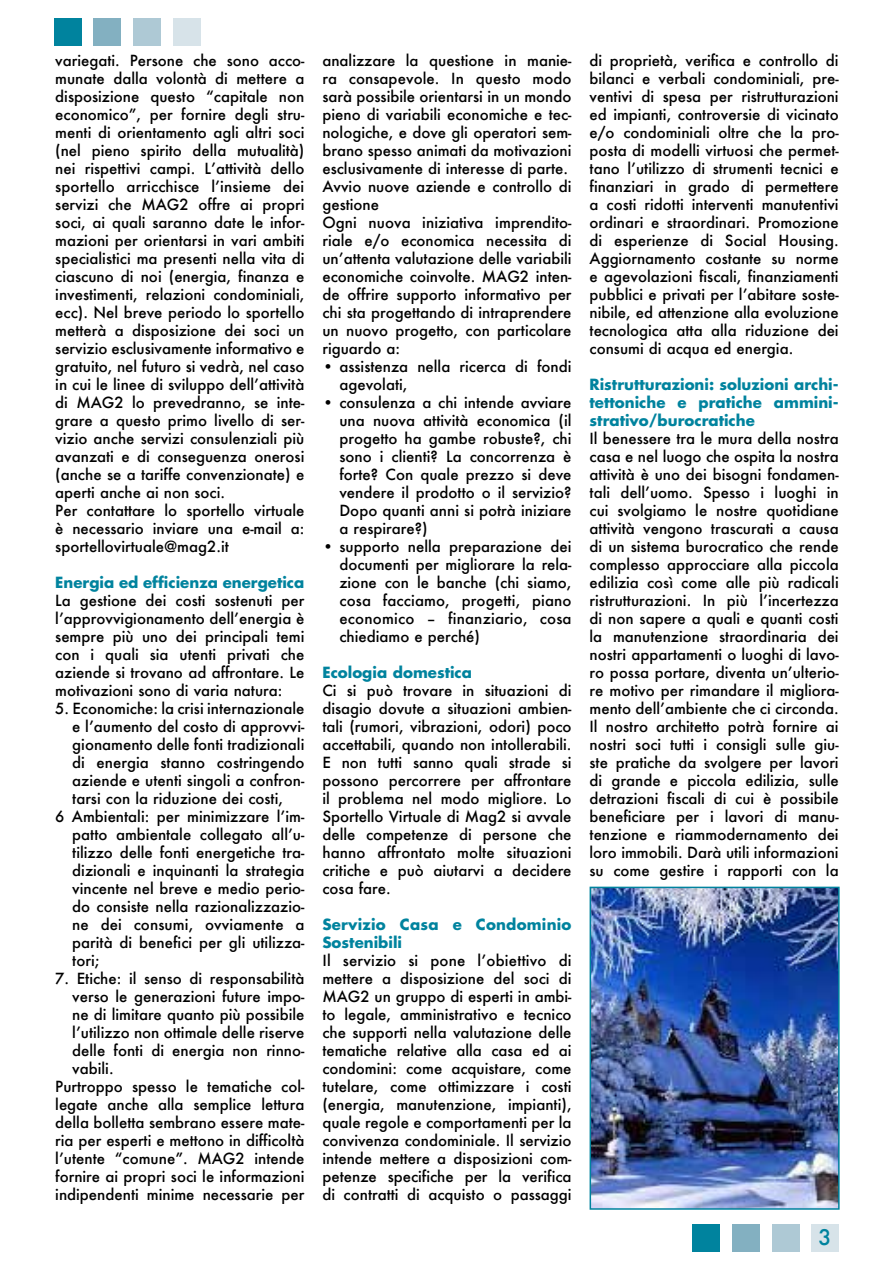
<style>
.page{position:relative;width:893px;height:1263px;background:#fff}
.page>*{position:absolute;margin:0;border:0;box-sizing:border-box;transform-origin:0 0}
.t1{font:500 21px "Futura";color:#00839e}
.t2{font:500 15px/18px "Futura";color:#000;text-align:justify}
.t3{font:700 15px/18px "Futura";color:#00839e}
</style>
<div class="page">
<div style="left:54px;top:18px;width:27px;height:27px;background:#00839e"></div>
<div style="left:94px;top:18px;width:27px;height:27px;background:#83b0c1"></div>
<div style="left:134px;top:18px;width:27px;height:27px;background:#aec9d5"></div>
<div style="left:173px;top:18px;width:27px;height:27px;background:#d7e3e9"></div>
<div style="left:692px;top:1225px;width:27px;height:27px;background:#00839e"></div>
<div style="left:732px;top:1225px;width:27px;height:27px;background:#83b0c1"></div>
<div style="left:772px;top:1225px;width:27px;height:27px;background:#aec9d5"></div>
<div style="left:812px;top:1225px;width:27px;height:27px;background:#d7e3e9"></div>
<img style="left:593px;top:890px;width:244px;height:317px">
<div style="left:590px;top:887px;width:250px;height:323px;border:2px solid #00839e"></div>
<p class="t2" style="left:55px;top:51px;width:251px;text-align:left">variegati. Persone che sono acco&shy;munate dalla volontà di mettere a disposizione questo “capitale non economico”, per fornire degli stru&shy;menti di orientamento agli altri soci (nel pieno spirito della mutualità) nei rispettivi campi. L’attività dello sportello arricchisce l’insieme dei servizi che MAG2 offre ai propri soci, ai quali saranno date le infor&shy;mazioni per orientarsi in vari ambiti specialistici ma presenti nella vita di ciascuno di noi (energia, finanza e investimenti, relazioni condominiali, ecc). Nel breve periodo lo sportello metterà a disposizione dei soci un servizio esclusivamente informativo e gratuito, nel futuro si vedrà, nel caso in cui le linee di sviluppo dell’attività di MAG2 lo prevedranno, se inte&shy;grare a questo primo livello di ser&shy;vizio anche servizi consulenziali più avanzati e di conseguenza onerosi (anche se a tariffe convenzionate) e aperti anche ai non soci.<br>Per contattare lo sportello virtuale è necessario inviare una e-mail a: sportellovirtuale@mag2.it</p>
<p class="t3" style="left:55px;top:573px;width:251px">Energia ed efficienza energetica</p>
<p class="t2" style="left:55px;top:591px;width:251px">La gestione dei costi sostenuti per l’approvvigionamento dell’energia è sempre più uno dei principali temi con i quali sia utenti privati che aziende si trovano ad affrontare. Le motivazioni sono di varia natura:</p>
<p class="t2" style="left:55px;top:699px;width:251px">5. Economiche: la crisi internazionale</p>
<p class="t2" style="left:72px;top:717px;width:234px">e l’aumento del costo di approvvi-</p>
<p class="t2" style="left:72px;top:735px;width:234px">gionamento delle fonti tradizionali</p>
<p class="t2" style="left:72px;top:753px;width:234px">di energia stanno costringendo</p>
<p class="t2" style="left:72px;top:771px;width:234px">aziende e utenti singoli a confron-</p>
<p class="t2" style="left:72px;top:789px;width:212px">tarsi con la riduzione dei costi,</p>
<p class="t2" style="left:55px;top:807px;width:251px">6 Ambientali: per minimizzare l’im-</p>
<p class="t2" style="left:72px;top:825px;width:234px">patto ambientale collegato all’u-</p>
<p class="t2" style="left:72px;top:843px;width:234px">tilizzo delle fonti energetiche tra-</p>
<p class="t2" style="left:72px;top:861px;width:234px">dizionali e inquinanti la strategia</p>
<p class="t2" style="left:72px;top:879px;width:234px">vincente nel breve e medio perio-</p>
<p class="t2" style="left:72px;top:897px;width:234px">do consiste nella razionalizzazio-</p>
<p class="t2" style="left:72px;top:915px;width:234px">ne dei consumi, ovviamente a</p>
<p class="t2" style="left:72px;top:933px;width:234px">parità di benefici per gli utilizza-</p>
<p class="t2" style="left:72px;top:951px;width:29px">tori;</p>
<p class="t2" style="left:55px;top:969px;width:251px">7. Etiche: il senso di responsabilità</p>
<p class="t2" style="left:72px;top:987px;width:234px">verso le generazioni future impo-</p>
<p class="t2" style="left:72px;top:1005px;width:234px">ne di limitare quanto più possibile</p>
<p class="t2" style="left:72px;top:1023px;width:234px">l’utilizzo non ottimale delle riserve</p>
<p class="t2" style="left:72px;top:1041px;width:234px">delle fonti di energia non rinno-</p>
<p class="t2" style="left:72px;top:1059px;width:43px">vabili.</p>
<p class="t2" style="left:55px;top:1077px;width:251px">Purtroppo spesso le tematiche col-</p>
<p class="t2" style="left:55px;top:1095px;width:251px">legate anche alla semplice lettura</p>
<p class="t2" style="left:55px;top:1113px;width:251px">della bolletta sembrano essere mate-</p>
<p class="t2" style="left:55px;top:1131px;width:251px">ria per esperti e mettono in difficoltà</p>
<p class="t2" style="left:55px;top:1149px;width:251px">l’utente “comune”. MAG2 intende</p>
<p class="t2" style="left:55px;top:1167px;width:251px">fornire ai propri soci le informazioni</p>
<p class="t2" style="left:55px;top:1185px;width:251px">indipendenti minime necessarie per</p>
<p class="t2" style="left:322px;top:51px;width:251px;text-align:left">analizzare la questione in manie&shy;ra consapevole. In questo modo sarà possibile orientarsi in un mondo pieno di variabili economiche e tec&shy;nologiche, e dove gli operatori sem&shy;brano spesso animati da motivazioni esclusivamente di interesse di parte.<br>Avvio nuove aziende e controllo di gestione<br>Ogni nuova iniziativa imprendito&shy;riale e/o economica necessita di un’attenta valutazione delle variabili economiche coinvolte. MAG2 inten&shy;de offrire supporto informativo per chi sta progettando di intraprendere un nuovo progetto, con particolare riguardo a:</p>
<p class="t2" style="left:339px;top:357px;width:234px;text-indent:-17px">• assistenza nella ricerca di fondi agevolati,</p>
<p class="t2" style="left:339px;top:393px;width:234px;text-indent:-17px">• consulenza a chi intende avviare una nuova attività economica (il progetto ha gambe robuste?, chi sono i clienti? La concorrenza è forte? Con quale prezzo si deve vendere il prodotto o il servizio?<br>Dopo quanti anni si potrà iniziare a respirare?)</p>
<p class="t2" style="left:339px;top:537px;width:234px;text-indent:-17px">• supporto nella preparazione dei documenti per migliorare la rela&shy;zione con le banche (chi siamo, cosa facciamo, progetti, piano economico – finanziario, cosa chiediamo e perché)</p>
<p class="t3" style="left:322px;top:663px;width:151px">Ecologia domestica</p>
<p class="t2" style="left:322px;top:681px;width:251px">Ci si può trovare in situazioni di disagio dovute a situazioni ambien&shy;tali (rumori, vibrazioni, odori) poco accettabili, quando non intollerabili.<br>E non tutti sanno quali strade si possono percorrere per affrontare il problema nel modo migliore. Lo Sportello Virtuale di Mag2 si avvale delle competenze di persone che hanno affrontato molte situazioni critiche e può aiutarvi a decidere cosa fare.</p>
<p class="t3" style="left:322px;top:915px;width:251px">Servizio Casa e Condominio<br>Sostenibili</p>
<p class="t2" style="left:322px;top:951px;width:251px">Il servizio si pone l’obiettivo di mettere a disposizione del soci di MAG2 un gruppo di esperti in ambi&shy;to legale, amministrativo e tecnico che supporti nella valutazione delle tematiche relative alla casa ed ai condomini: come acquistare, come tutelare, come ottimizzare i costi (energia, manutenzione, impianti), quale regole e comportamenti per la convivenza condominiale. Il servizio intende mettere a disposizioni com&shy;petenze specifiche per la verifica di contratti di acquisto o passaggi</p>
<p class="t2" style="left:590px;top:51px;width:251px">di proprietà, verifica e controllo di bilanci e verbali condominiali, pre&shy;ventivi di spesa per ristrutturazioni ed impianti, controversie di vicinato e/o condominiali oltre che la pro&shy;posta di modelli virtuosi che permet&shy;tano l’utilizzo di strumenti tecnici e finanziari in grado di permettere a costi ridotti interventi manutentivi ordinari e straordinari. Promozione di esperienze di Social Housing.<br>Aggiornamento costante su norme e agevolazioni fiscali, finanziamenti pubblici e privati per l’abitare soste&shy;nibile, ed attenzione alla evoluzione tecnologica atta alla riduzione dei consumi di acqua ed energia.</p>
<p class="t3" style="left:590px;top:375px;width:251px;text-align:justify">Ristrutturazioni: soluzioni archi&shy;tettoniche e pratiche ammini&shy;strativo/burocratiche</p>
<p class="t2" style="left:590px;top:429px;width:251px">Il benessere tra le mura della nostra casa e nel luogo che ospita la nostra attività è uno dei bisogni fondamen&shy;tali dell’uomo. Spesso i luoghi in cui svolgiamo le nostre quotidiane attività vengono trascurati a causa di un sistema burocratico che rende complesso approcciare alla piccola edilizia così come alle più radicali ristrutturazioni. In più l’incertezza di non sapere a quali e quanti costi la manutenzione straordinaria dei nostri appartamenti o luoghi di lavo&shy;ro possa portare, diventa un’ulterio&shy;re motivo per rimandare il migliora&shy;mento dell’ambiente che ci circonda.<br>Il nostro architetto potrà fornire ai nostri soci tutti i consigli sulle giu&shy;ste pratiche da svolgere per lavori di grande e piccola edilizia, sulle detrazioni fiscali di cui è possibile beneficiare per i lavori di manu&shy;tenzione e riammodernamento dei loro immobili. Darà utili informazioni su come gestire i rapporti con la</p>
<h1 class="t1" style="left:819px;top:1223px;width:14px">3</h1>
</div>
